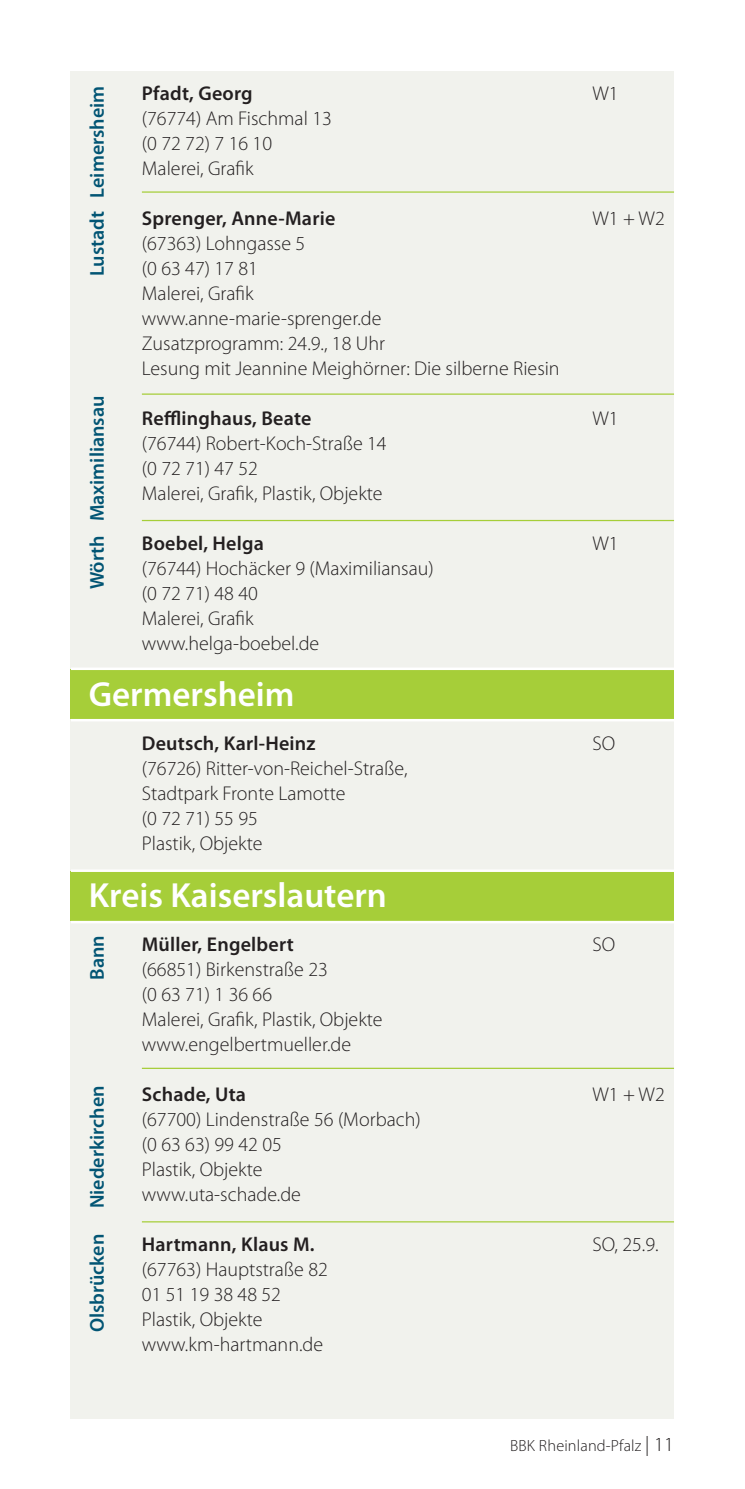
<style>
.page{position:relative;width:745px;height:1489px;background:#fff}
.page>*{position:absolute;margin:0;border:0;box-sizing:border-box;transform-origin:0 0}
.t1{font:600 35px "Myriad Pro";color:#fff}
.t2{font:300 20px/25px "Myriad Pro";color:#231f20}
.t3{font:600 20px "Myriad Pro";letter-spacing:.01em;color:#231f20}
.t4{font:600 20px "Myriad Pro";color:#025574}
.t5{font:300 16.25px "Myriad Pro";letter-spacing:.01em;color:#231f20}
.s1{font-size:20px}
</style>
<div class="page">
<div style="left:71px;top:71px;width:602px;height:1346px;background:#f1f2ed"></div>
<hr style="left:142px;top:191px;width:531px;height:2px;background:#a6ce39">
<hr style="left:142px;top:393px;width:531px;height:2px;background:#a6ce39">
<hr style="left:142px;top:520px;width:531px;height:1px;background:#a6ce39">
<hr style="left:142px;top:1067px;width:531px;height:1px;background:#a6ce39">
<hr style="left:142px;top:1221px;width:531px;height:1px;background:#a6ce39">
<div style="left:71px;top:669px;width:602px;height:50px;background:#a6ce39"></div>
<hr style="left:71px;top:719px;width:602px;height:2px;background:#fff">
<hr style="left:71px;top:667px;width:602px;height:3px;background:#fff">
<div style="left:71px;top:871px;width:602px;height:49px;background:#a6ce39"></div>
<hr style="left:71px;top:920px;width:602px;height:3px;background:#fff">
<hr style="left:71px;top:869px;width:602px;height:2px;background:#fff">
<p class="t4" style="left:84px;top:197px;width:113px;rotate:-90deg">Leimersheim</p>
<p class="t4" style="left:84px;top:276px;width:67px;rotate:-90deg">Lustadt</p>
<p class="t4" style="left:84px;top:521px;width:127px;rotate:-90deg">Maximiliansau</p>
<p class="t4" style="left:84px;top:589px;width:55px;rotate:-90deg">Wörth</p>
<p class="t3" style="left:142px;top:81px;width:112px">Pfadt, Georg</p>
<p class="t2" style="left:592px;top:81px;width:28px">W1</p>
<p class="t2" style="left:142px;top:106px;width:191px">(76774) Am Fischmal 13 (0 72 72) 7 16 10<br>Malerei, Grafik</p>
<p class="t3" style="left:142px;top:206px;width:195px">Sprenger, Anne-Marie</p>
<p class="t2" style="left:592px;top:206px;width:74px">W1 + W2</p>
<p class="t2" style="left:142px;top:231px;width:419px">(67363) Lohngasse 5<br>(0 63 47) 17 81<br>Malerei, Grafik<br>www.anne-marie-sprenger.de<br>Zusatzprogramm: 24.9., 18 Uhr<br>Lesung mit Jeannine Meighörner: Die silberne Riesin</p>
<p class="t3" style="left:142px;top:406px;width:171px">Refflinghaus, Beate</p>
<p class="t2" style="left:592px;top:406px;width:28px">W1</p>
<p class="t2" style="left:142px;top:431px;width:246px">(76744) Robert-Koch-Straße 14 (0 72 71) 47 52<br>Malerei, Grafik, Plastik, Objekte</p>
<p class="t3" style="left:142px;top:531px;width:123px">Boebel, Helga</p>
<p class="t2" style="left:592px;top:531px;width:28px">W1</p>
<p class="t2" style="left:142px;top:556px;width:293px">(76744) Hochäcker 9 (Maximiliansau) (0 72 71) 48 40<br>Malerei, Grafik www.helga-boebel.de</p>
<h1 class="t1" style="left:89px;top:671px;width:207px">Germersheim</h1>
<p class="t3" style="left:142px;top:731px;width:175px">Deutsch, Karl-Heinz</p>
<p class="t2" style="left:592px;top:731px;width:24px">SO</p>
<p class="t2" style="left:142px;top:756px;width:267px">(76726) Ritter-von-Reichel-Straße,<br>Stadtpark Fronte Lamotte<br>(0 72 71) 55 95<br>Plastik, Objekte</p>
<h1 class="t1" style="left:89px;top:873px;width:299px">Kreis Kaiserslautern</h1>
<p class="t4" style="left:84px;top:979px;width:46px;rotate:-90deg">Bann</p>
<p class="t4" style="left:84px;top:1208px;width:124px;rotate:-90deg">Niederkirchen</p>
<p class="t4" style="left:84px;top:1332px;width:100px;rotate:-90deg">Olsbrücken</p>
<p class="t3" style="left:142px;top:931px;width:153px">Müller, Engelbert</p>
<p class="t2" style="left:592px;top:931px;width:24px">SO</p>
<p class="t2" style="left:142px;top:956px;width:242px">(66851) Birkenstraße 23<br>(0 63 71) 1 36 66<br>Malerei, Grafik, Plastik, Objekte www.engelbertmueller.de</p>
<p class="t3" style="left:142px;top:1081px;width:106px">Schade, Uta</p>
<p class="t2" style="left:592px;top:1081px;width:74px">W1 + W2</p>
<p class="t2" style="left:142px;top:1106px;width:280px">(67700) Lindenstraße 56 (Morbach) (0 63 63) 99 42 05<br>Plastik, Objekte www.uta-schade.de</p>
<p class="t3" style="left:142px;top:1231px;width:174px">Hartmann, Klaus M.</p>
<p class="t2" style="left:592px;top:1231px;width:68px">SO, 25.9.</p>
<p class="t2" style="left:142px;top:1256px;width:187px">(67763) Hauptstraße 82<br>01 51 19 38 48 52<br>Plastik, Objekte www.km-hartmann.de</p>
<p class="t5" style="left:510px;top:1436px;width:165px">BBK Rheinland-Pfalz <span class="s1">| 11</span></p>
</div>
